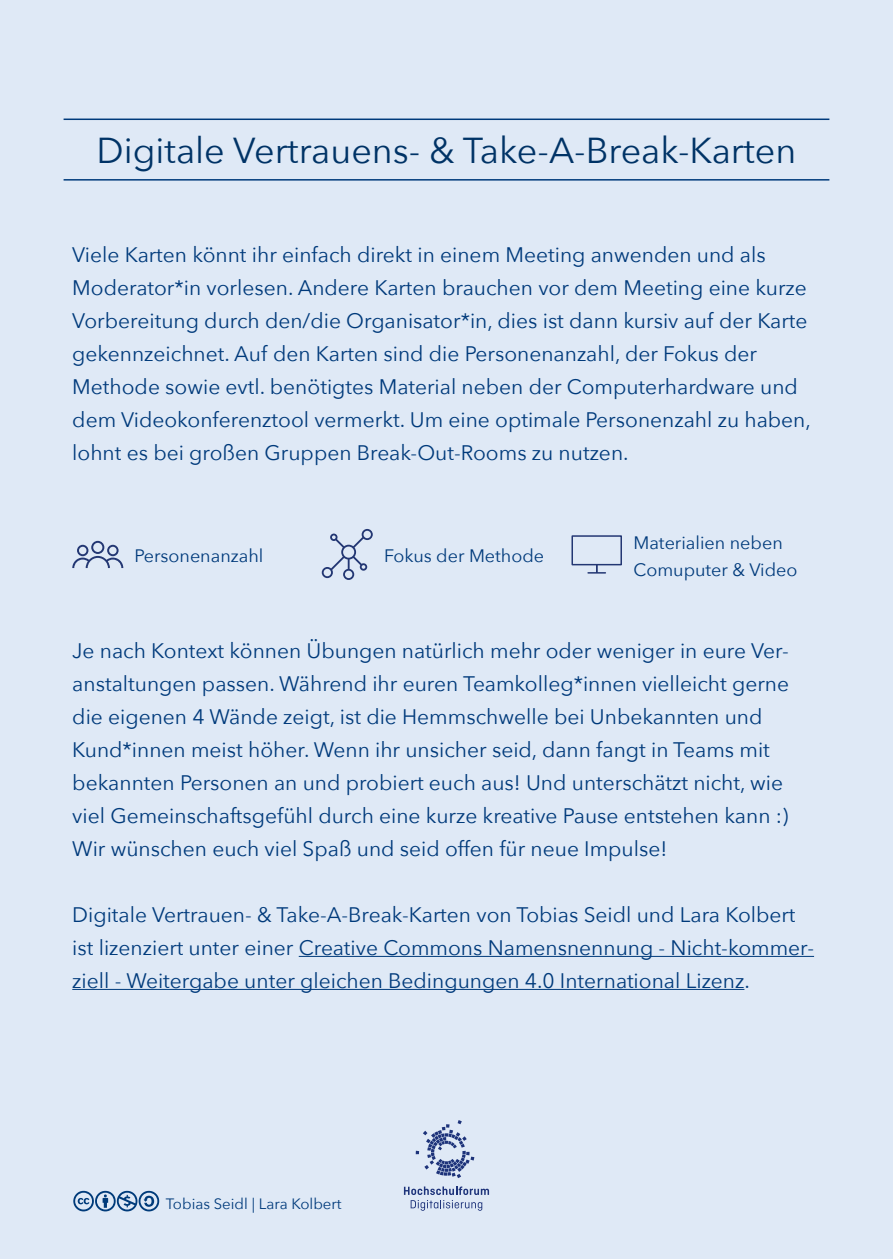
<style>
.page{position:relative;width:893px;height:1259px;background:#dfe9f6}
.page>*{position:absolute;margin:0;border:0;box-sizing:border-box;transform-origin:0 0}
.t1{font:36px "Avenir Next";color:#036}
.t2{font:21px/33px "Avenir Next";color:#003a7b}
.t3{font:18px/27px "Avenir Next";color:#003a7b}
.t4{font:15px "Avenir Next";color:#003a7b}
</style>
<div class="page">
<hr style="left:64px;top:119px;width:765px;height:1px;background:#003a7b">
<hr style="left:64px;top:179px;width:765px;height:2px;background:#003a7b">
<hr style="left:299px;top:956px;width:515px;height:1px;background:#003a7b">
<hr style="left:72px;top:989px;width:672px;height:1px;background:#003a7b">
<svg style="left:72px;top:541px;width:51px;height:27px"></svg>
<svg style="left:322px;top:529px;width:51px;height:51px"></svg>
<svg style="left:571px;top:535px;width:51px;height:38px"></svg>
<svg style="left:73px;top:1190px;width:86px;height:21px"></svg>
<svg style="left:416px;top:1120px;width:58px;height:58px"></svg>
<svg style="left:404px;top:1186px;width:85px;height:24px"></svg>
<h1 class="t1" style="left:97px;top:120px;width:701px">Digitale Vertrauens- &amp; Take-A-Break-Karten</h1>
<p class="t2" style="left:72px;top:237px;width:740px">Viele Karten könnt ihr einfach direkt in einem Meeting anwenden und als Moderator*in vorlesen. Andere Karten brauchen vor dem Meeting eine kurze Vorbereitung durch den/die Organisator*in, dies ist dann kursiv auf der Karte gekennzeichnet. Auf den Karten sind die Personenanzahl, der Fokus der Methode sowie evtl. benötigtes Material neben der Computerhardware und dem Videokonferenztool vermerkt. Um eine optimale Personenzahl zu haben, lohnt es bei großen Gruppen Break-Out-Rooms zu nutzen.</p>
<p class="t3" style="left:135px;top:542px;width:130px">Personenanzahl</p>
<p class="t3" style="left:384px;top:542px;width:162px">Fokus der Methode</p>
<p class="t3" style="left:634px;top:528px;width:165px">Materialien neben<br>Comuputer &amp; Video</p>
<p class="t2" style="left:72px;top:633px;width:718px">Je nach Kontext können Übungen natürlich mehr oder weniger in eure Ver&shy;anstaltungen passen. Während ihr euren Teamkolleg*innen vielleicht gerne die eigenen 4 Wände zeigt, ist die Hemmschwelle bei Unbekannten und Kund*innen meist höher. Wenn ihr unsicher seid, dann fangt in Teams mit bekannten Personen an und probiert euch aus! Und unterschätzt nicht, wie viel Gemeinschaftsgefühl durch eine kurze kreative Pause entstehen kann :)<br>Wir wünschen euch viel Spaß und seid offen für neue Impulse!</p>
<p class="t2" style="left:72px;top:897px;width:743px">Digitale Vertrauen- &amp; Take-A-Break-Karten von Tobias Seidl und Lara Kolbert ist lizenziert unter einer Creative Commons Namensnennung - Nicht-kommer&shy;ziell - Weitergabe unter gleichen Bedingungen 4.0 International Lizenz.</p>
<p class="t4" style="left:166px;top:1190px;width:177px">Tobias Seidl | Lara Kolbert</p>
</div>
